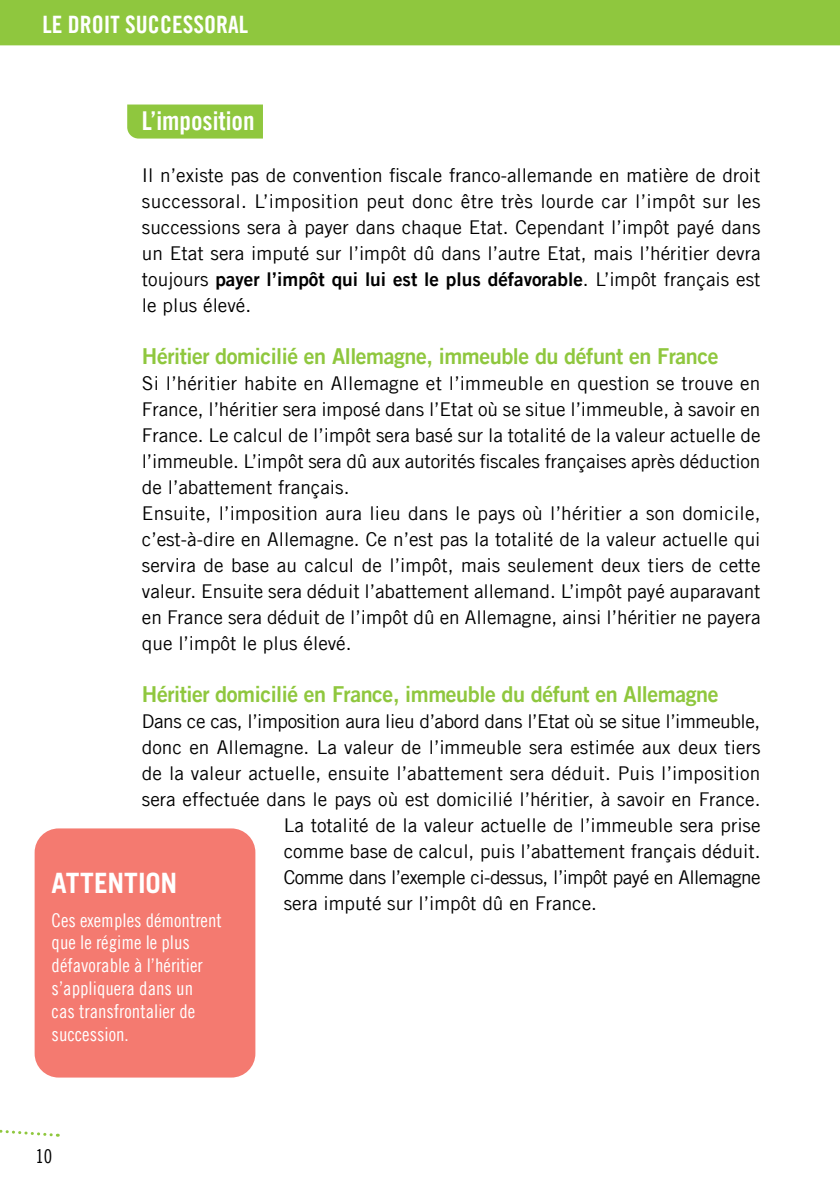
<style>
.page{position:relative;width:840px;height:1191px;background:#fff}
.page>*{position:absolute;margin:0;border:0;box-sizing:border-box;transform-origin:0 0}
.t1{font:700 28px "Trade Gothic LT Com";letter-spacing:-.005em;color:#fff}
.t2{font:26px "Trade Gothic LT Com Bd Cn 20";color:#fff}
.t3{font:24px "Trade Gothic LT Com Bd Cn 20";color:#fff}
.t4{font:22px "Trade Gothic LT Com Bd 2";letter-spacing:-.02em;color:#8fc73e}
.t5{font:19px/26px "Trade Gothic LT Com";color:#000;text-align:justify}
.t6{font:19px/22.8px "Trade Gothic LT Com Cn 18";color:#fff}
.t7{font:19px "Trade Gothic LT Com";letter-spacing:-.02em;color:#000}
.t8{font:19px "Trade Gothic LT Com Bd 2";color:#000}
.t9{font:19px "Trade Gothic LT Com";letter-spacing:-.03em;color:#000}
.t10{font:19px "Trade Gothic LT Com Cn 18";color:#000}
.s1{font-family:"Trade Gothic LT Com"}
</style>
<div class="page">
<div style="left:0;top:0;width:839px;height:45px;background:#8fc73e"></div>
<svg style="left:0;top:1129px;width:58px;height:8px"></svg>
<div style="left:127px;top:104px;width:136px;height:35px;background:#8fc73e"></div>
<div style="left:35px;top:828px;width:220px;height:249px;background:#f47a70;border-radius:24px"></div>
<p class="t3" style="left:43px;top:10px;width:207px">LE DROIT SUCCESSORAL</p>
<h2 class="t2" style="left:142px;top:105px;width:114px">L’imposition</h2>
<p class="t5" style="left:142px;top:162px;width:619px">Il n’existe pas de convention fiscale franco-allemande en matière de droit successoral. L’imposition peut donc être très lourde car l’impôt sur les successions sera à payer dans chaque Etat. Cependant l’impôt payé dans un Etat sera imputé sur l’impôt dû dans l’autre Etat, mais l’héritier devra</p>
<p class="t8" style="left:142px;top:267px;width:619px"><span class="s1">toujours</span> payer l’impôt qui lui est le plus défavorable<span class="s1">. L’impôt français est</span></p>
<p class="t5" style="left:142px;top:292px;width:111px">le plus élevé.</p>
<p class="t4" style="left:142px;top:343px;width:577px">Héritier domicilié en Allemagne, immeuble du défunt en France</p>
<p class="t5" style="left:142px;top:370px;width:620px;text-align:left">Si l’héritier habite en Allemagne et l’immeuble en question se trouve en France, l’héritier sera imposé dans l’Etat où se situe l’immeuble, à savoir en France. Le calcul de l’impôt sera basé sur la totalité de la valeur actuelle de l’immeuble. L’impôt sera dû aux autorités fiscales françaises après déduction de l’abattement français.<br>Ensuite, l’imposition aura lieu dans le pays où l’héritier a son domicile, c’est-à-dire en Allemagne. Ce n’est pas la totalité de la valeur actuelle qui servira de base au calcul de l’impôt, mais seulement deux tiers de cette valeur. Ensuite sera déduit l’abattement allemand. L’impôt payé auparavant en France sera déduit de l’impôt dû en Allemagne, ainsi l’héritier ne payera que l’impôt le plus élevé.</p>
<p class="t4" style="left:142px;top:681px;width:577px">Héritier domicilié en France, immeuble du défunt en Allemagne</p>
<p class="t7" style="left:142px;top:710px;width:619px">Dans ce cas, l’imposition aura lieu d’abord dans l’Etat où se situe l’immeuble,</p>
<p class="t5" style="left:142px;top:734px;width:619px">donc en Allemagne. La valeur de l’immeuble sera estimée aux deux tiers</p>
<p class="t5" style="left:142px;top:760px;width:619px">de la valeur actuelle, ensuite l’abattement sera déduit. Puis l’imposition</p>
<p class="t5" style="left:142px;top:786px;width:619px">sera effectuée dans le pays où est domicilié l’héritier, à savoir en France.</p>
<p class="t5" style="left:283px;top:812px;width:478px">La totalité de la valeur actuelle de l’immeuble sera prise</p>
<p class="t5" style="left:283px;top:838px;width:478px">comme base de calcul, puis l’abattement français déduit.</p>
<p class="t9" style="left:283px;top:866px;width:478px">Comme dans l’exemple ci-dessus, l’impôt payé en Allemagne</p>
<p class="t5" style="left:283px;top:890px;width:314px">sera imputé sur l’impôt dû en France.</p>
<h1 class="t1" style="left:52px;top:865px;width:127px">ATTENTION</h1>
<p class="t6" style="left:52px;top:908px;width:171px">Ces exemples démontrent que le régime le plus défavorable à l’héritier s’appliquera dans un<br>cas transfrontalier de succession.</p>
<p class="t10" style="left:35px;top:1144px;width:18px">10</p>
</div>
